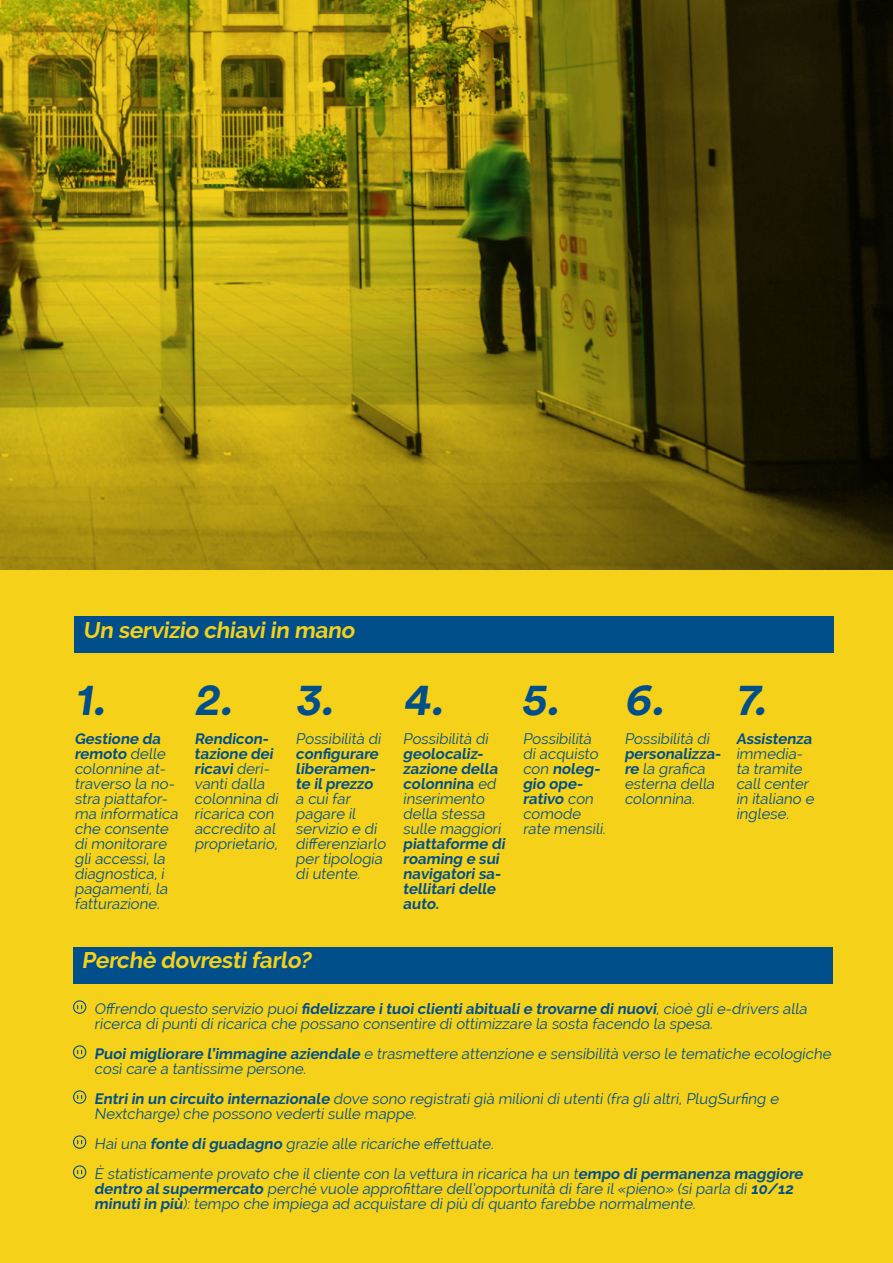
<style>
.page{position:relative;width:893px;height:1263px;background:#f6d11a}
.page>*{position:absolute;margin:0;border:0;box-sizing:border-box;transform-origin:0 0}
.t1{font:700 45px "Circular Std";color:#004f8a}
.t2{font:700 22.5px "Raleway";color:#f6d11a}
.t3{font:15px/15px "Raleway";letter-spacing:-.01em;color:#004f8a}
.t4{font:700 15px/15px "Raleway";color:#004f8a}
.s1{font-weight:700}
</style>
<div class="page">
<div style="left:73px;top:1000px;width:13px;height:14px;border:1px solid #004f8a;border-radius:50%"></div>
<svg style="left:77px;top:1005px;width:5px;height:4px"></svg>
<div style="left:73px;top:1045px;width:13px;height:14px;border:1px solid #004f8a;border-radius:50%"></div>
<svg style="left:77px;top:1050px;width:5px;height:4px"></svg>
<div style="left:73px;top:1090px;width:13px;height:14px;border:1px solid #004f8a;border-radius:50%"></div>
<svg style="left:77px;top:1095px;width:5px;height:4px"></svg>
<div style="left:73px;top:1135px;width:13px;height:14px;border:1px solid #004f8a;border-radius:50%"></div>
<svg style="left:77px;top:1140px;width:5px;height:4px"></svg>
<div style="left:73px;top:1165px;width:13px;height:14px;border:1px solid #004f8a;border-radius:50%"></div>
<svg style="left:77px;top:1170px;width:5px;height:4px"></svg>
<div style="left:73px;top:947px;width:760px;height:36px;background:#004f8a"></div>
<div style="left:74px;top:616px;width:760px;height:37px;background:#004f8a"></div>
<img style="left:0;top:0;width:893px;height:570px">
<h2 class="t2" style="left:83px;top:617px;width:277px">Un servizio chiaviin mano</h2>
<h1 class="t1" style="left:74px;top:670px;width:269px">1. 2. 3.</h1>
<h1 class="t1" style="left:403px;top:670px;width:166px">4. 5.</h1>
<h1 class="t1" style="left:624px;top:670px;width:152px">6. 7.</h1>
<p class="t3" style="left:74px;top:731px;width:107px"><span class="s1">Gestione da remoto</span> delle colonnine at&shy;traverso la no&shy;stra piattafor&shy;ma informatica che consente di monitorare gli accessi, la diagnostica, i pagamenti, la fatturazione.</p>
<p class="t3" style="left:403px;top:731px;width:89px">Possibilità di</p>
<p class="t4" style="left:736px;top:731px;width:80px">Assistenza</p>
<p class="t3" style="left:736px;top:746px;width:82px">immedia&shy;ta tramite call center in italiano e inglese.</p>
<p class="t3" style="left:194px;top:731px;width:88px"><span class="s1">Rendicon&shy;tazione dei ricavi</span> deri&shy;vanti dalla colonnina di ricarica con accredito al proprietario,</p>
<p class="t3" style="left:296px;top:731px;width:89px">Possibilità di</p>
<p class="t3" style="left:523px;top:731px;width:87px">Possibilità di acquisto con <span class="s1">noleg&shy;gio ope&shy;rativo</span> con comode rate mensili.</p>
<p class="t3" style="left:624px;top:731px;width:89px">Possibilità di</p>
<p class="t4" style="left:296px;top:746px;width:86px">configurare liberamen&shy;te ilprezzo</p>
<p class="t3" style="left:296px;top:791px;width:94px">a cui far pagare il servizio e di differenziarlo per tipologia di utente.</p>
<p class="t3" style="left:403px;top:746px;width:102px"><span class="s1">geolocaliz&shy;zazione della colonnina</span> ed inserimento della stessa sulle maggiori</p>
<p class="t4" style="left:403px;top:836px;width:106px">piattaforme di roaming e sui navigatori sa&shy;tellitari delle auto.</p>
<p class="t3" style="left:624px;top:746px;width:101px"><span class="s1">personalizza&shy;re</span> la grafica esterna della colonnina.</p>
<h2 class="t2" style="left:81px;top:947px;width:235px">Perchè dovrestifarlo?</h2>
<p class="t3" style="left:94px;top:1001px;width:717px">Offrendo questo servizio puoi <span class="s1">fidelizzare i tuoi clienti abituali e trovarne di nuovi</span>, cioè gli e-drivers alla ricerca di punti di ricarica che possano consentire di ottimizzare la sosta facendo la spesa.</p>
<p class="t3" style="left:94px;top:1046px;width:740px"><span class="s1">Puoi migliorare l’immagine aziendale</span> e trasmettere attenzione e sensibilità verso le tematiche ecologiche così care a tantissime persone.</p>
<p class="t3" style="left:94px;top:1091px;width:688px"><span class="s1">Entri in un circuito internazionale</span> dove sono registrati già milioni di utenti (fra gli altri, PlugSurfing e<br>Nextcharge) che possono vederti sulle mappe.</p>
<p class="t3" style="left:94px;top:1128px;width:712px;line-height:30px">Hai una <span class="s1">fonte di guadagno</span> grazie alle ricariche effettuate.<br>È statisticamente provato che il cliente con la vettura in ricarica ha un t<span class="s1">empo di permanenza maggiore</span></p>
<p class="t3" style="left:94px;top:1181px;width:703px"><span class="s1">dentro alsupermercato</span> perché vuole approfittare dell’opportunità di fare il «pieno» (si parla di <span class="s1">10/12 minuti in più</span>): tempo che impiega ad acquistare di più di quanto farebbe normalmente.</p>
</div>
